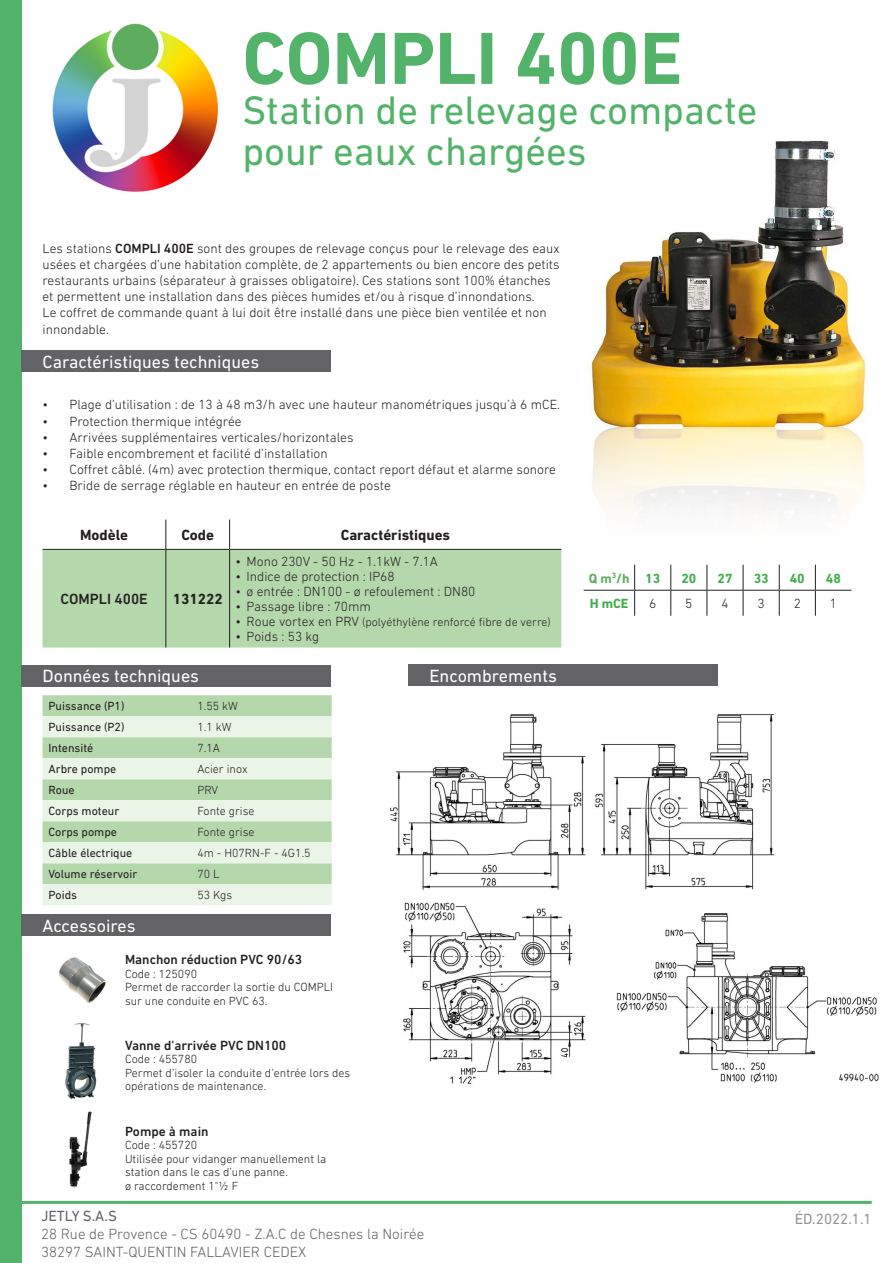
<style>
.page{position:relative;width:893px;height:1263px;background:#fff}
.page>*{position:absolute;margin:0;border:0;box-sizing:border-box;transform-origin:0 0}
.t1{font:700 75px "DIN Next LT Pro";color:#53b36a}
.t2{font:40.5px "DIN Next LT Pro";color:#53b36a}
.t3{font:18px "DIN Next LT Pro";color:#fff}
.t4{font:300 15px "DIN Next LT Pro";color:#636366}
.t5{font:700 15px "DIN Next LT Pro";color:#231f20}
.t6{font:15px "DIN Next LT Pro";color:#939598}
.t7{font:15px "DIN Next LT Pro";color:#636366}
.t8{font:500 15px "DIN Next LT Pro";color:#231f20}
.t9{font:300 13.5px/16.2px "DIN Next LT Pro";color:#231f20}
.t10{font:500 13.5px "DIN Next LT Pro";color:#231f20}
.t11{font:700 13.5px "DIN Next LT Pro";color:#40ae49}
.t12{font:700 13.5px "DIN Next LT Pro";color:#5cae5e}
.t13{font:300 12px/13.5px "DIN Next LT Pro";color:#231f20}
.t14{font:12px "DIN Next LT Pro";color:#231f20}
.s1{font-weight:500}
.s2{font-size:13.5px}
</style>
<div class="page">
<img style="left:52px;top:23px;width:166px;height:169px">
<div style="left:0;top:0;width:21px;height:1263px;background:#53b36a"></div>
<div style="left:21px;top:351px;width:309px;height:21px;background:#636366"></div>
<div style="left:408px;top:664px;width:309px;height:22px;background:#636366"></div>
<div style="left:21px;top:665px;width:309px;height:21px;background:#636366"></div>
<div style="left:21px;top:914px;width:309px;height:21px;background:#636366"></div>
<hr style="left:21px;top:1201px;width:851px;height:3px;background:#52b56a">
<div style="left:43px;top:550px;width:518px;height:97px;background:#b5d7ac"></div>
<svg style="left:165px;top:520px;width:1px;height:29px"></svg>
<svg style="left:229px;top:520px;width:1px;height:29px"></svg>
<hr style="left:43px;top:549px;width:123px;height:1px;background:#231f20">
<hr style="left:166px;top:549px;width:64px;height:1px;background:#231f20">
<hr style="left:230px;top:549px;width:331px;height:1px;background:#231f20">
<hr style="left:165px;top:550px;width:1px;height:97px;background:#231f20">
<hr style="left:229px;top:550px;width:1px;height:97px;background:#231f20">
<hr style="left:584px;top:590px;width:51px;height:1px;background:#231f20">
<img style="left:390px;top:714px;width:489px;height:370px">
<div style="left:43px;top:695px;width:289px;height:21px;background:#b5d7ac"></div>
<svg style="left:43px;top:716px;width:289px;height:189px;background:#d3e7cd"></svg>
<img style="left:59px;top:957px;width:47px;height:47px">
<img style="left:65px;top:1023px;width:32px;height:76px">
<img style="left:69px;top:1111px;width:23px;height:77px">
<img style="left:588px;top:140px;width:291px;height:576px">
<p class="t1" style="left:242px;top:15px;width:442px">COMPLI 400E</p>
<p class="t2" style="left:242px;top:87px;width:517px">Station de relevage compacte</p>
<p class="t2" style="left:242px;top:128px;width:346px">pour eaux chargées</p>
<p class="t9" style="left:43px;top:240px;width:519px">Les stations <span class="s1">COMPLI 400E</span> sont des groupes de relevage conçus pour le relevage des eaux usées et chargées d’une habitation complète, de 2 appartements ou bien encore des petits restaurants urbains (séparateur à graisses obligatoire). Ces stations sont 100% étanches et permettent une installation dans des pièces humides et/ou à risque d’innondations.</p>
<p class="t9" style="left:43px;top:304px;width:506px">Le coffret de commande quant à lui doit être installé dans une pièce bien ventilée et non innondable.</p>
<p class="t3" style="left:43px;top:352px;width:218px">Caractéristiques techniques</p>
<p class="t9" style="left:43px;top:396px;width:519px">• Plage d’utilisation : de 13 à 48 m3/h avec une hauteur manométriques jusqu’à 6 mCE.</p>
<p class="t9" style="left:43px;top:413px;width:201px">• Protection thermique intégrée</p>
<p class="t9" style="left:43px;top:429px;width:312px">• Arrivées supplémentaires verticales/horizontales</p>
<p class="t9" style="left:43px;top:445px;width:287px">• Faible encombrement et facilité d’installation</p>
<p class="t9" style="left:43px;top:461px;width:515px">• Coffret câblé. (4m) avec protection thermique, contact report défaut et alarme sonore</p>
<p class="t9" style="left:43px;top:477px;width:350px">• Bride de serrage réglable en hauteur en entrée de poste</p>
<p class="t5" style="left:80px;top:526px;width:50px">Modèle</p>
<p class="t5" style="left:181px;top:526px;width:34px">Code</p>
<p class="t5" style="left:341px;top:526px;width:111px">Caractéristiques</p>
<p class="t8" style="left:61px;top:590px;width:89px">COMPLI 400E</p>
<p class="t5" style="left:173px;top:590px;width:52px">131222</p>
<p class="t9" style="left:235px;top:553px;width:204px">• Mono 230V - 50 Hz - 1.1kW - 7.1A</p>
<p class="t9" style="left:235px;top:568px;width:161px">• Indice de protection : IP68</p>
<p class="t9" style="left:235px;top:583px;width:242px">• ø entrée : DN100 - ø refoulement : DN80</p>
<p class="t9" style="left:235px;top:598px;width:137px">• Passage libre : 70mm</p>
<p class="t13" style="left:235px;top:615px;width:317px"><span class="s2">• Roue vortex en PRV</span> (polyéthylène renforcé fibre de verre)</p>
<p class="t9" style="left:235px;top:628px;width:85px">• Poids : 53 kg</p>
<p class="t3" style="left:43px;top:666px;width:158px">Données techniques</p>
<p class="t3" style="left:429px;top:665px;width:129px">Encombrements</p>
<p class="t14" style="left:49px;top:699px;width:78px">Puissance (P1)</p>
<p class="t13" style="left:197px;top:699px;width:42px">1.55 kW</p>
<p class="t14" style="left:49px;top:720px;width:78px">Puissance (P2)</p>
<p class="t13" style="left:197px;top:720px;width:36px">1.1 kW</p>
<p class="t14" style="left:49px;top:741px;width:46px">Intensité</p>
<p class="t13" style="left:197px;top:741px;width:24px">7.1A</p>
<p class="t14" style="left:49px;top:762px;width:69px">Arbre pompe</p>
<p class="t13" style="left:197px;top:762px;width:52px">Acier inox</p>
<p class="t14" style="left:49px;top:783px;width:28px">Roue</p>
<p class="t13" style="left:197px;top:783px;width:23px">PRV</p>
<p class="t14" style="left:49px;top:804px;width:72px">Corps moteur</p>
<p class="t13" style="left:197px;top:804px;width:59px">Fonte grise</p>
<p class="t14" style="left:49px;top:825px;width:70px">Corps pompe</p>
<p class="t13" style="left:197px;top:825px;width:59px">Fonte grise</p>
<p class="t14" style="left:49px;top:846px;width:85px">Câble électrique</p>
<p class="t13" style="left:197px;top:846px;width:115px">4m - H07RN-F - 4G1.5</p>
<p class="t14" style="left:49px;top:867px;width:90px">Volume réservoir</p>
<p class="t13" style="left:197px;top:867px;width:24px">70 L</p>
<p class="t14" style="left:49px;top:888px;width:30px">Poids</p>
<p class="t13" style="left:197px;top:888px;width:36px">53 Kgs</p>
<p class="t3" style="left:43px;top:915px;width:95px">Accessoires</p>
<p class="t10" style="left:125px;top:952px;width:179px">Manchon réduction PVC 90/63</p>
<p class="t13" style="left:125px;top:967px;width:74px">Code : 125090</p>
<p class="t13" style="left:125px;top:980px;width:210px">Permet de raccorder la sortie du COMPLI sur une conduite en PVC 63.</p>
<p class="t10" style="left:125px;top:1037px;width:163px">Vanne d’arrivée PVC DN100</p>
<p class="t13" style="left:125px;top:1052px;width:74px">Code : 455780</p>
<p class="t13" style="left:125px;top:1066px;width:227px">Permet d’isoler la conduite d’entrée lors des opérations de maintenance.</p>
<p class="t10" style="left:125px;top:1123px;width:85px">Pompe à main</p>
<p class="t13" style="left:125px;top:1138px;width:74px">Code : 455720</p>
<p class="t13" style="left:125px;top:1151px;width:203px">Utilisée pour vidanger manuellement la station dans le cas d’une panne.</p>
<p class="t13" style="left:125px;top:1178px;width:115px">ø raccordement 1"1/2 F</p>
<p class="t7" style="left:41px;top:1207px;width:77px">JETLY S.A.S</p>
<p class="t4" style="left:41px;top:1225px;width:385px">28 Rue de Provence - CS 60490 - Z.A.C de Chesnes la Noirée</p>
<p class="t4" style="left:41px;top:1243px;width:267px">38297 SAINT-QUENTIN FALLAVIER CEDEX</p>
<p class="t12" style="left:589px;top:570px;width:42px">Q m<sup>3</sup>/h</p>
<p class="t11" style="left:645px;top:570px;width:17px">13</p>
<p class="t11" style="left:681px;top:570px;width:17px">20</p>
<p class="t11" style="left:717px;top:570px;width:17px">27</p>
<p class="t11" style="left:754px;top:570px;width:17px">33</p>
<p class="t11" style="left:790px;top:570px;width:17px">40</p>
<p class="t11" style="left:826px;top:570px;width:17px">48</p>
<p class="t11" style="left:590px;top:595px;width:40px">H mCE</p>
<p class="t9" style="left:649px;top:595px;width:9px">6</p>
<p class="t9" style="left:685px;top:595px;width:9px">5</p>
<p class="t9" style="left:721px;top:595px;width:9px">4</p>
<p class="t9" style="left:758px;top:595px;width:9px">3</p>
<p class="t9" style="left:794px;top:595px;width:9px">2</p>
<p class="t9" style="left:830px;top:595px;width:9px">1</p>
<p class="t6" style="left:795px;top:1210px;width:78px">ÉD.2022.1.1</p>
</div>
